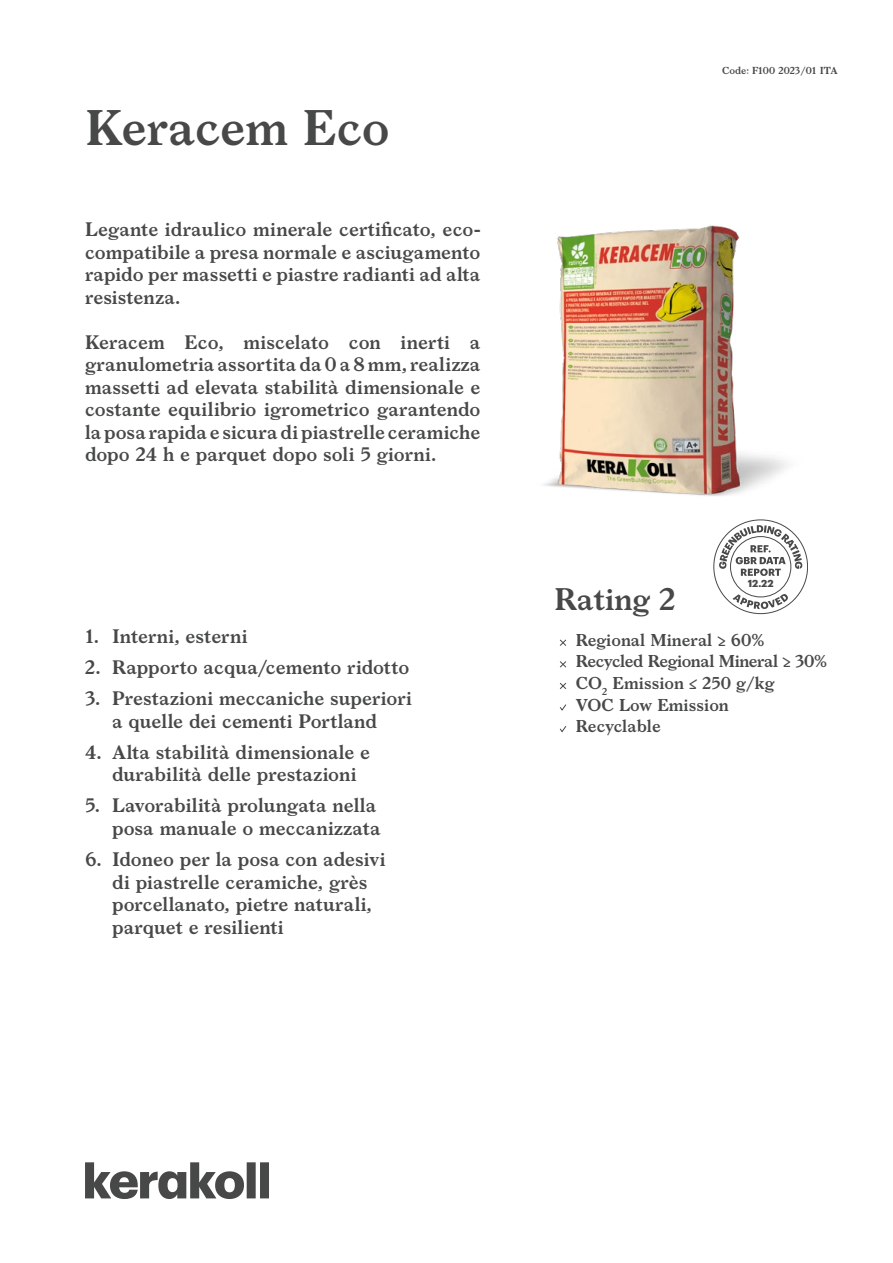
<style>
.page{position:relative;width:893px;height:1263px;background:#fff}
.page>*{position:absolute;margin:0;border:0;box-sizing:border-box;transform-origin:0 0}
.t1{font:600 48px "Larish Neue";color:#474949}
.t2{font:600 30px "Larish Neue";color:#474949}
.t3{font:600 18.75px/22.5px "Larish Neue";color:#474949;text-align:justify}
.t4{font:600 16.5px/21.6px "Larish Neue";color:#474949}
.t5{font:700 10.05px "Graphik";color:#474949}
.t6{font:600 9.75px "Larish Neue";color:#474949}
</style>
<div class="page">
<svg style="left:713px;top:519px;width:95px;height:95px"></svg>
<svg style="left:85px;top:1162px;width:184px;height:37px"></svg>
<img style="left:544px;top:225px;width:243px;height:271px">
<svg style="left:559px;top:639px;width:8px;height:7px"></svg>
<svg style="left:559px;top:661px;width:8px;height:7px"></svg>
<svg style="left:559px;top:682px;width:8px;height:7px"></svg>
<svg style="left:559px;top:704px;width:8px;height:7px"></svg>
<svg style="left:559px;top:726px;width:8px;height:7px"></svg>
<h1 class="t1" style="left:85px;top:91px;width:306px">Keracem Eco</h1>
<p class="t3" style="left:85px;top:217px;width:397px">Legante idraulico minerale certificato, eco&shy;compatibile a presa normale e asciugamento rapido per massetti e piastre radianti ad alta resistenza.</p>
<p class="t3" style="left:85px;top:329px;width:397px">Keracem Eco, miscelato con inerti a granulometria assortita da 0 a 8 mm, realizza massetti ad elevata stabilità dimensionale e costante equilibrio igrometrico garantendo la posa rapida e sicura di piastrelle ceramiche dopo 24 h e parquet dopo soli 5 giorni.</p>
<p class="t3" style="left:85px;top:624px;width:164px">1. Interni, esterni</p>
<p class="t3" style="left:85px;top:655px;width:326px">2. Rapporto acqua/cemento ridotto</p>
<p class="t3" style="left:85px;top:686px;width:328px;text-align:center">3. Prestazioni meccaniche superiori a quelle dei cementi Portland</p>
<p class="t3" style="left:112px;top:739px;width:260px;text-indent:-27px">4. Alta stabilità dimensionale e durabilità delle prestazioni</p>
<p class="t3" style="left:85px;top:793px;width:297px;text-align:right">5. Lavorabilità prolungata nella posa manuale o meccanizzata</p>
<p class="t3" style="left:112px;top:846px;width:275px;text-align:left;text-indent:-27px">6. Idoneo per la posa con adesivi di piastrelle ceramiche, grès porcellanato, pietre naturali, parquet e resilienti</p>
<p class="t6" style="left:722px;top:63px;width:117px">Code: F100 2023/01 ITA</p>
<p class="t5" style="left:748px;top:575px;width:27px">12.22</p>
<h2 class="t2" style="left:554px;top:576px;width:123px">Rating 2</h2>
<p class="t4" style="left:576px;top:628px;width:253px">Regional Mineral ≥ 60%<br>Recycled Regional Mineral ≥ 30%<br>CO<sub>2</sub> Emission ≤ 250 g/kg<br>VOC Low Emission<br>Recyclable</p>
</div>
